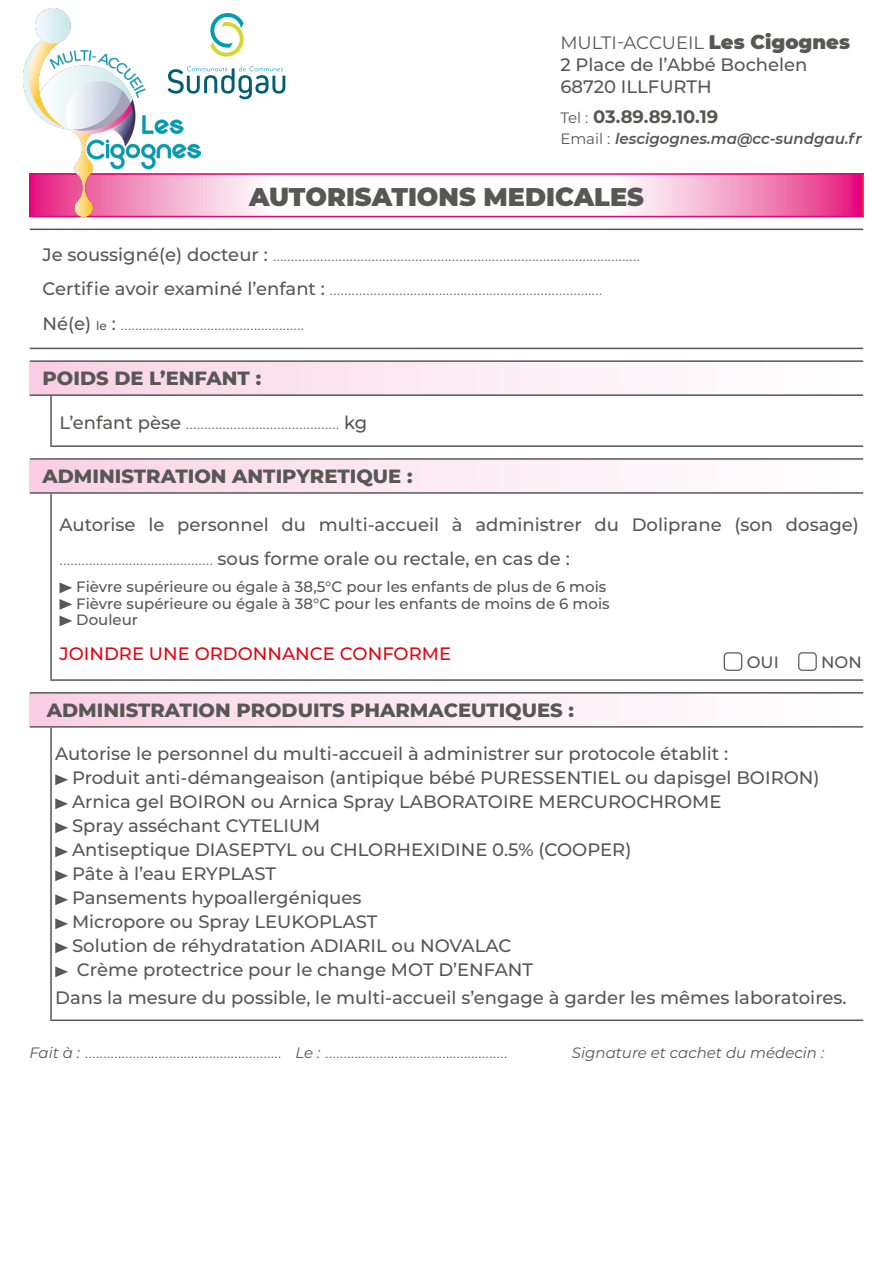
<style>
.page{position:relative;width:893px;height:1263px;background:#fff}
.page>*{position:absolute;margin:0;border:0;box-sizing:border-box;transform-origin:0 0}
.t1{font:900 25.5px "Montserrat";color:#575756}
.t2{font:800 19.5px "Montserrat";color:#575756}
.t3{font:500 18px/24px "Montserrat";color:#575756}
.t4{font:300 18px/34.5px "Montserrat";color:#575756}
.t5{font:500 18px "Montserrat";color:#e30613}
.t6{font:700 18px "Montserrat";color:#575756}
.t7{font:500 16.5px "Montserrat";color:#575756}
.t8{font:500 15px/16.5px "Montserrat";color:#575756}
.t9{font:italic 600 15px "Montserrat";color:#575756}
.t10{font:italic 15px "Montserrat";color:#575756}
.s1{font-weight:400}
.s2{font-weight:900;font-size:19.5px}
.s3{font-weight:400;font-size:15px}
.s4{font-weight:400;font-style:normal}
.s5{font-weight:500}
.s6{font-weight:500;font-size:12px}
.s7{font-weight:300}
.s8{font-weight:400;font-style:italic;font-size:15px}
</style>
<div class="page">
<div style="left:29px;top:362px;width:835px;height:33px;background:linear-gradient(to right,#fad3e5,#fff)"></div>
<div style="left:29px;top:460px;width:835px;height:33px;background:linear-gradient(to right,#fad3e5,#fff)"></div>
<div style="left:29px;top:693px;width:835px;height:33px;background:linear-gradient(to right,#fad3e5,#fff)"></div>
<svg style="left:201px;top:175px;width:661px;height:41px"></svg>
<hr style="left:862px;top:175px;width:2px;height:41px;background:#e9500e">
<hr style="left:30px;top:492px;width:21px;height:2px;background:#575756">
<svg style="left:30px;top:692px;width:21px;height:1px"></svg>
<hr style="left:51px;top:692px;width:812px;height:1px;background:#575756">
<hr style="left:30px;top:458px;width:21px;height:2px;background:#575756">
<hr style="left:51px;top:458px;width:812px;height:2px;background:#575756">
<hr style="left:50px;top:396px;width:2px;height:49px;background:#575756">
<hr style="left:50px;top:445px;width:813px;height:2px;background:#575756">
<svg style="left:30px;top:229px;width:21px;height:1px"></svg>
<hr style="left:51px;top:229px;width:812px;height:1px;background:#575756">
<svg style="left:30px;top:348px;width:21px;height:1px"></svg>
<hr style="left:51px;top:348px;width:812px;height:1px;background:#575756">
<hr style="left:51px;top:492px;width:812px;height:2px;background:#575756">
<hr style="left:50px;top:494px;width:2px;height:185px;background:#575756">
<hr style="left:50px;top:679px;width:813px;height:2px;background:#575756">
<hr style="left:30px;top:726px;width:21px;height:2px;background:#575756">
<hr style="left:51px;top:726px;width:812px;height:2px;background:#575756">
<hr style="left:50px;top:728px;width:2px;height:291px;background:#575756">
<hr style="left:50px;top:1019px;width:813px;height:2px;background:#575756">
<hr style="left:51px;top:173px;width:813px;height:2px;background:#e6007d">
<svg style="left:29px;top:216px;width:22px;height:1px"></svg>
<hr style="left:51px;top:216px;width:813px;height:1px;background:#e6007d">
<hr style="left:30px;top:360px;width:21px;height:2px;background:#575756">
<hr style="left:51px;top:360px;width:812px;height:2px;background:#575756">
<hr style="left:30px;top:394px;width:21px;height:2px;background:#575756">
<hr style="left:51px;top:394px;width:812px;height:2px;background:#575756">
<svg style="left:60px;top:582px;width:12px;height:11px"></svg>
<svg style="left:60px;top:599px;width:12px;height:27px"></svg>
<svg style="left:55px;top:774px;width:13px;height:11px"></svg>
<svg style="left:55px;top:798px;width:13px;height:11px"></svg>
<svg style="left:55px;top:822px;width:13px;height:11px"></svg>
<svg style="left:55px;top:846px;width:13px;height:11px"></svg>
<svg style="left:55px;top:870px;width:13px;height:11px"></svg>
<svg style="left:55px;top:894px;width:13px;height:11px"></svg>
<svg style="left:55px;top:918px;width:13px;height:11px"></svg>
<svg style="left:55px;top:942px;width:13px;height:11px"></svg>
<svg style="left:55px;top:966px;width:13px;height:11px"></svg>
<svg style="left:210px;top:13px;width:34px;height:44px"></svg>
<svg style="left:201px;top:66px;width:84px;height:33px"></svg>
<img style="left:24px;top:9px;width:177px;height:207px">
<div style="left:724px;top:652px;width:18px;height:19px;border:1px solid #575756;border-radius:3px"></div>
<div style="left:798px;top:652px;width:19px;height:19px;border:1px solid #575756;border-radius:3px"></div>
<p class="t3" style="left:560px;top:32px;width:291px;line-height:21.6px"><span class="s1">MULTI-ACCUEIL</span> <span class="s2">Les Cigognes<br></span>2 Place de l’Abbé Bochelen<br>68720 ILLFURTH</p>
<p class="t6" style="left:560px;top:103px;width:159px"><span class="s3">Tel :</span> 03.89.89.10.19</p>
<p class="t9" style="left:560px;top:128px;width:303px"><span class="s4">Email :</span> lescigognes.ma@cc-sundgau.fr</p>
<h1 class="t1" style="left:249px;top:177px;width:396px">AUTORISATIONS MEDICALES</h1>
<p class="t4" style="left:43px;top:237px;width:599px"><span class="s5">Je soussigné(e) docteur :</span> ……………………………………………………………............................….<br><span class="s5">Certifie avoir examiné l’enfant :</span> …………………....................…………………………….<br><span class="s5">Né(e)</span> <span class="s6">le</span> <span class="s5">:</span> ...................................................</p>
<p class="t2" style="left:43px;top:364px;width:220px">POIDS DE L’ENFANT :</p>
<p class="t3" style="left:60px;top:410px;width:309px">L’enfant pèse <span class="s7">……………………………………</span> kg</p>
<p class="t2" style="left:43px;top:462px;width:372px">ADMINISTRATION ANTIPYRETIQUE :</p>
<p class="t3" style="left:60px;top:506px;width:801px;line-height:34.5px">Autorise le personnel du multi-accueil à administrer du Doliprane (son dosage) <span class="s7">……………………………………</span> sous forme orale ou rectale, en cas de :</p>
<p class="t8" style="left:76px;top:578px;width:535px">Fièvre supérieure ou égale à 38,5°C pour les enfants de plus de 6 mois<br>Fièvre supérieure ou égale à 38°C pour les enfants de moins de 6 mois<br>Douleur</p>
<p class="t5" style="left:60px;top:641px;width:393px">JOINDRE UNE ORDONNANCE CONFORME</p>
<p class="t7" style="left:747px;top:650px;width:34px">OUI</p>
<p class="t7" style="left:821px;top:650px;width:42px">NON</p>
<p class="t2" style="left:47px;top:696px;width:529px">ADMINISTRATION PRODUITS PHARMACEUTIQUES :</p>
<p class="t3" style="left:72px;top:741px;width:749px;text-indent:-17px">Autorise le personnel du multi-accueil à administrer sur protocole établit :<br>Produit anti-démangeaison (antipique bébé PURESSENTIEL ou dapisgel BOIRON)<br>Arnica gel BOIRON ou Arnica Spray LABORATOIRE MERCUROCHROME<br>Spray asséchant CYTELIUM<br>Antiseptique DIASEPTYL ou CHLORHEXIDINE 0.5% (COOPER)<br>Pâte à l’eau ERYPLAST<br>Pansements hypoallergéniques<br>Micropore ou Spray LEUKOPLAST<br>Solution de réhydratation ADIARIL ou NOVALAC<br>Crème protectrice pour le change MOT D’ENFANT</p>
<p class="t3" style="left:55px;top:985px;width:793px">Dans la mesure du possible, le multi-accueil s’engage à garder les mêmes laboratoires.</p>
<p class="t4" style="left:29px;top:1034px;width:480px"><span class="s8">Fait à :</span> …………………………...........……….... <span class="s8">Le :</span> …………………………….....…………</p>
<p class="t10" style="left:572px;top:1042px;width:254px">Signature et cachet du médecin :</p>
</div>
